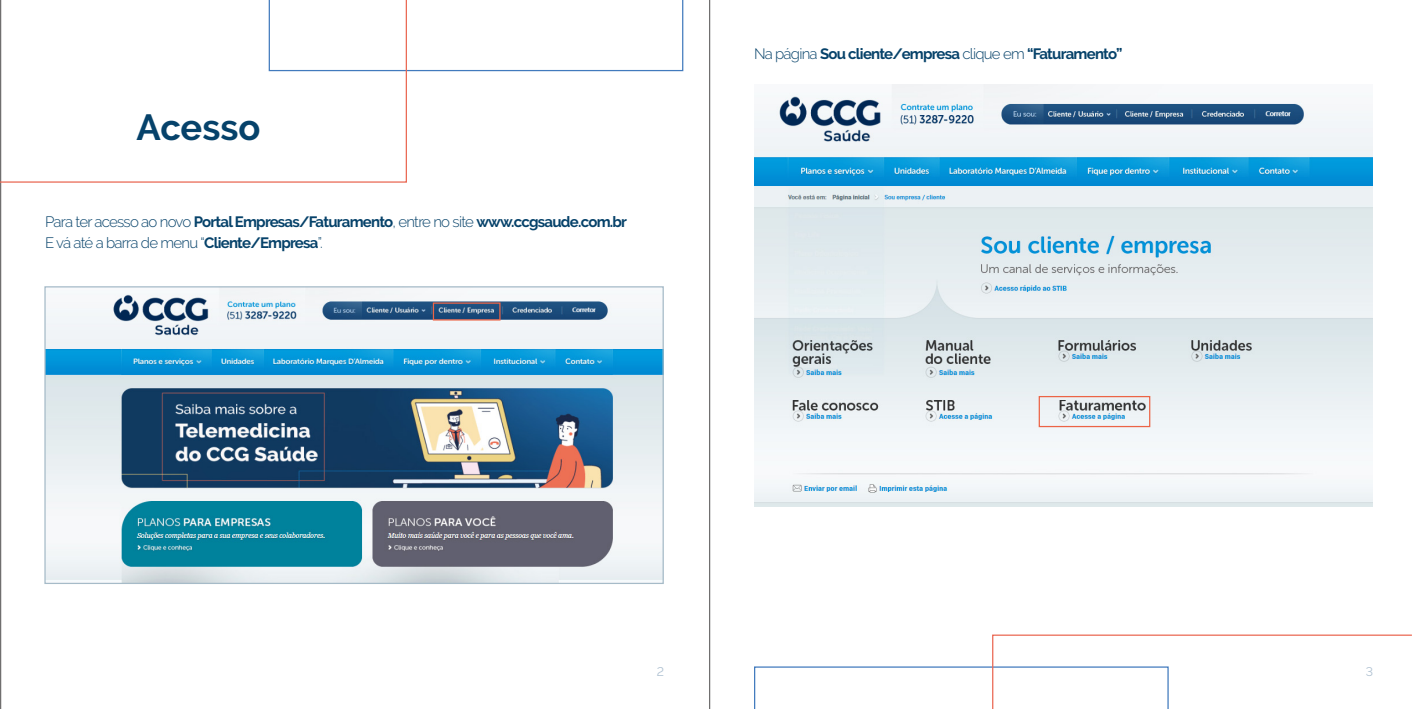
<style>
.page{position:relative;width:1418px;height:709px;background:#fff}
.page>*{position:absolute;margin:0;border:0;box-sizing:border-box;transform-origin:0 0}
.t1{font:700 36.25px "Raleway";color:#06426a}
.t2{font:700 15px/21.2px "Raleway";letter-spacing:-.05em;color:#06426a}
.t3{font:12.5px "Raleway";color:#b0c2d2}
.s1{font-weight:300}
</style>
<div class="page">
<hr style="left:0;top:0;width:1px;height:709px;background:#706f6f">
<hr style="left:709px;top:0;width:1px;height:709px;background:#706f6f">
<svg style="left:407px;top:0;width:276px;height:71px"></svg>
<svg style="left:0;top:0;width:407px;height:183px"></svg>
<img style="left:46px;top:288px;width:615px;height:294px">
<div style="left:433px;top:302px;width:67px;height:18px;border:1px solid #ec6446"></div>
<svg style="left:754px;top:634px;width:658px;height:75px"></svg>
<img style="left:754px;top:84px;width:618px;height:423px">
<div style="left:1038px;top:396px;width:112px;height:31px;border:1px solid #ec6446"></div>
<h1 class="t1" style="left:136px;top:107px;width:125px">Acesso</h1>
<p class="t2" style="left:45px;top:211px;width:583px"><span class="s1">Para ter acesso ao novo</span> Portal Empresas/Faturamento<span class="s1">, entre no site</span> www.ccgsaude.com.br<br><span class="s1">E vá até a barra de menu “</span>Cliente/Empresa<span class="s1">”.</span></p>
<p class="t2" style="left:754px;top:43px;width:370px"><span class="s1">Na página</span> Sou cliente/empresa <span class="s1">clique em</span> “Faturamento”</p>
<p class="t3" style="left:656px;top:664px;width:9px">2</p>
<p class="t3" style="left:1365px;top:664px;width:9px">3</p>
</div>
